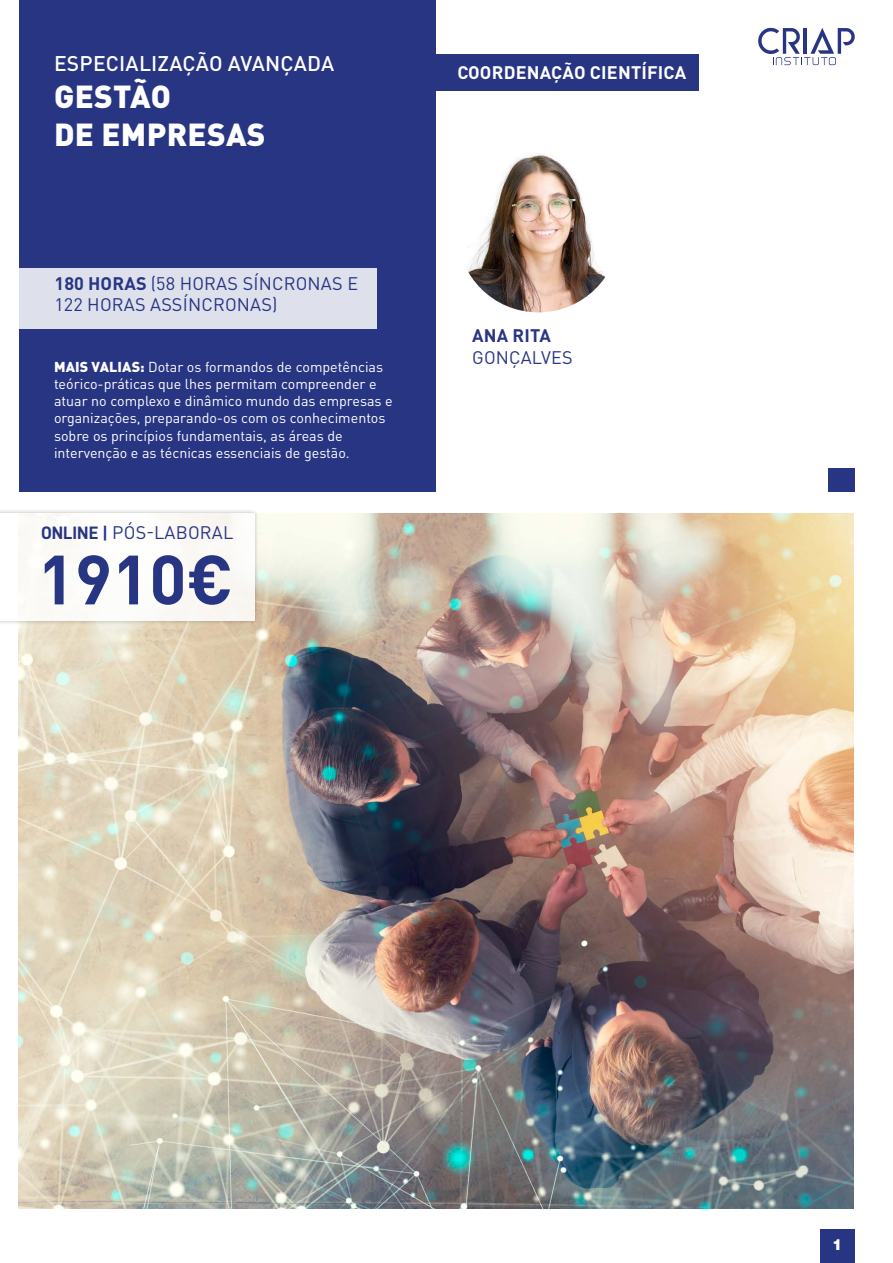
<style>
.page{position:relative;width:893px;height:1263px;background:#fff}
.page>*{position:absolute;margin:0;border:0;box-sizing:border-box;transform-origin:0 0}
.t1{font:700 68.55px "DIN Pro";color:#283583}
.t2{font:900 31.5px/37.8px "DIN Pro";letter-spacing:.01em;color:#fff}
.t3{font:500 21px "DIN Pro";letter-spacing:.01em;color:#fff}
.t4{font:18px/21.6px "DIN Pro";letter-spacing:.01em;color:#283583}
.t5{font:700 18px "DIN Pro";letter-spacing:.01em;color:#fff}
.t6{font:700 18px "DIN Pro";letter-spacing:.01em;color:#283583}
.t7{font:900 15px "Helvetica LT Std";color:#fff}
.t8{font:14.25px/17.1px "DIN Pro";color:#fff}
.s1{font-weight:700}
.s2{font-weight:900}
.s3{font-family:"D DIN Bold"}
</style>
<div class="page">
<div style="left:820px;top:1229px;width:35px;height:34px;background:#283583"></div>
<div style="left:424px;top:54px;width:275px;height:37px;background:#283583"></div>
<div style="left:19px;top:0;width:417px;height:492px;background:#283583"></div>
<img style="left:18px;top:513px;width:836px;height:696px">
<div style="left:0;top:268px;width:376px;height:60px;background:#dee0ec"></div>
<div style="left:0;top:509px;width:259px;height:116px;background:#000;opacity:.28"></div>
<div style="left:0;top:513px;width:254px;height:108px;background:#fcfbf8"></div>
<img style="left:457px;top:150px;width:162px;height:162px;border-radius:81px">
<div style="left:829px;top:468px;width:26px;height:24px;background:#283583"></div>
<svg style="left:758px;top:28px;width:97px;height:37px"></svg>
<h3 class="t3" style="left:54px;top:49px;width:282px">ESPECIALIZAÇÃO AVANÇADA</h3>
<h2 class="t2" style="left:54px;top:77px;width:213px">GESTÃO<br>DE EMPRESAS</h2>
<p class="t4" style="left:55px;top:272px;width:305px"><span class="s1">180 HORAS</span> (58 HORAS SÍNCRONAS E<br>122 HORAS ASSÍNCRONAS)</p>
<p class="t8" style="left:54px;top:358px;width:340px"><span class="s2">MAIS VALIAS:</span> Dotar os formandos de competências teórico-práticas que lhes permitam compreender e atuar no complexo e dinâmico mundo das empresas e organizações, preparando-os com os conhecimentos sobre os princípios fundamentais, as áreas de intervenção e as técnicas essenciais de gestão.</p>
<p class="t4" style="left:41px;top:521px;width:194px"><span class="s3">ONLINE |</span> PÓS-LABORAL</p>
<h1 class="t1" style="left:38px;top:533px;width:197px">1910€</h1>
<p class="t5" style="left:457px;top:60px;width:230px">COORDENAÇÃO CIENTÍFICA</p>
<p class="t6" style="left:472px;top:323px;width:80px">ANA RITA</p>
<p class="t4" style="left:472px;top:346px;width:102px">GONÇALVES</p>
<p class="t7" style="left:832px;top:1235px;width:12px">1</p>
</div>
